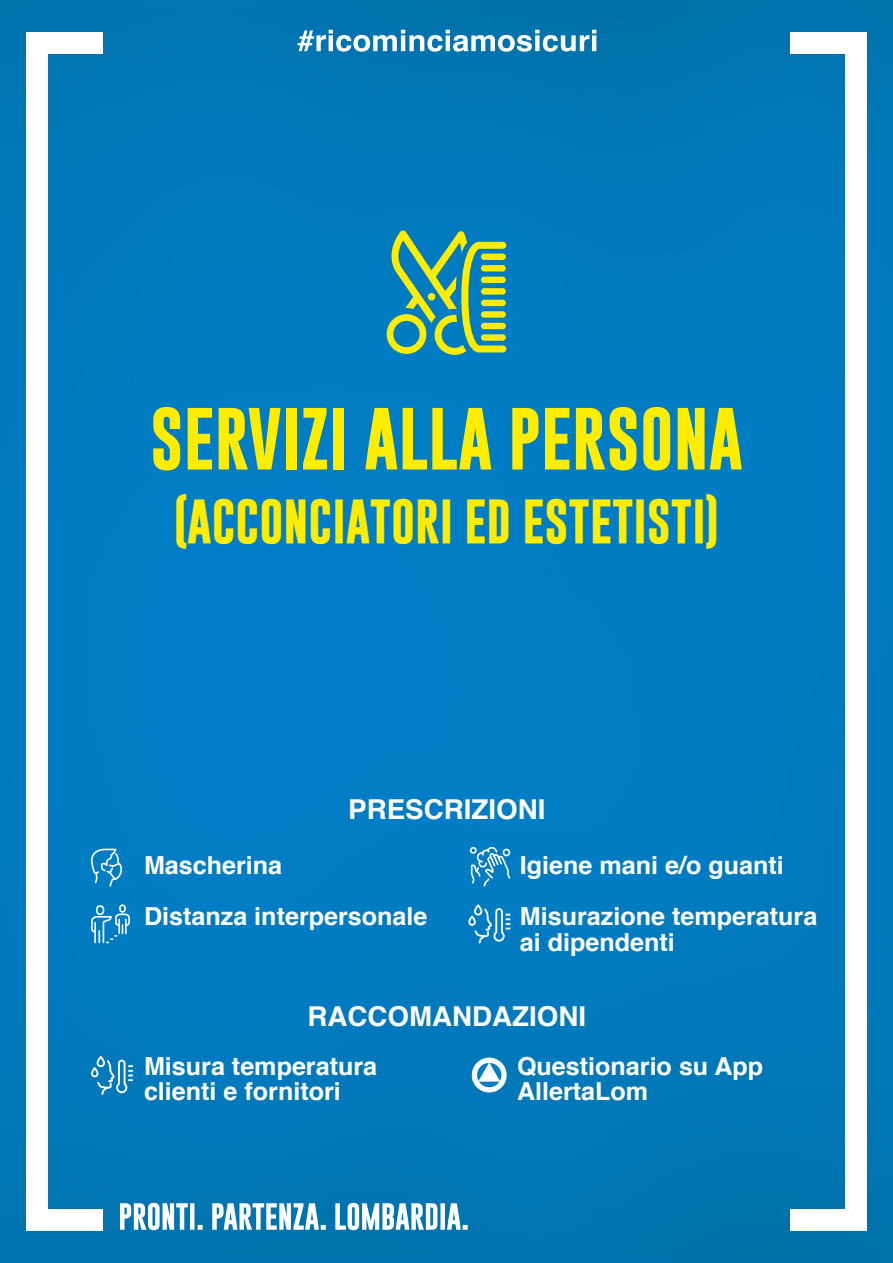
<style>
.page{position:relative;width:893px;height:1263px;background:#fff}
.page>*{position:absolute;margin:0;border:0;box-sizing:border-box;transform-origin:0 0}
.t1{font:700 63px "Gobold";color:#ffed00}
.t2{font:700 45px "Gobold";color:#ffed00}
.t3{font:700 27.45px "Helvetica";color:#fff}
.t4{font:700 24.9px/51.3px "Helvetica";color:#fff}
</style>
<div class="page">
<img style="left:0;top:0;width:893px;height:1263px">
<svg style="left:297px;top:30px;width:299px;height:22px"></svg>
<svg style="left:120px;top:1203px;width:348px;height:27px"></svg>
<div style="left:26px;top:32px;width:21px;height:1187px;background:#fff"></div>
<div style="left:26px;top:1209px;width:76px;height:21px;background:#fff"></div>
<div style="left:26px;top:32px;width:76px;height:21px;background:#fff"></div>
<div style="left:846px;top:32px;width:21px;height:1187px;background:#fff"></div>
<div style="left:791px;top:1209px;width:76px;height:21px;background:#fff"></div>
<div style="left:791px;top:32px;width:76px;height:21px;background:#fff"></div>
<svg style="left:384px;top:230px;width:122px;height:125px;background:#5ba37c"></svg>
<div style="left:428px;top:293px;width:7px;height:7px;background:#ffed00;border-radius:50%"></div>
<svg style="left:90px;top:848px;width:33px;height:40px"></svg>
<div style="left:96px;top:905px;width:8px;height:10px;border:2px solid #fff;border-radius:3px"></div>
<div style="left:119px;top:904px;width:7px;height:9px;border:2px solid #fff;border-radius:3px"></div>
<svg style="left:90px;top:913px;width:41px;height:31px"></svg>
<svg style="left:90px;top:1055px;width:45px;height:41px;background:#3192c7"></svg>
<svg style="left:469px;top:846px;width:43px;height:42px;background:#3697cf"></svg>
<div style="left:472px;top:1058px;width:34px;height:34px;background:#fff;border-radius:50%"></div>
<div style="left:472px;top:1058px;width:35px;height:34px;border:1px solid #fff;border-radius:50%"></div>
<svg style="left:476px;top:1062px;width:26px;height:26px"></svg>
<div style="left:476px;top:1061px;width:27px;height:27px;border:1px solid #fff;border-radius:50%"></div>
<svg style="left:478px;top:1063px;width:22px;height:18px"></svg>
<svg style="left:467px;top:903px;width:45px;height:42px;background:#3093cc"></svg>
<h1 class="t1" style="left:150px;top:398px;width:595px">SERVIZI ALLA PERSONA</h1>
<h2 class="t2" style="left:174px;top:492px;width:546px">(ACCONCIATORI ED ESTETISTI)</h2>
<p class="t3" style="left:348px;top:787px;width:199px">PRESCRIZIONI</p>
<p class="t4" style="left:144px;top:840px;width:285px">Mascherina<br>Distanza interpersonale</p>
<p class="t4" style="left:520px;top:840px;width:299px">Igiene mani e/o guanti<br>Misurazione temperatura</p>
<p class="t4" style="left:520px;top:917px;width:156px">ai dipendenti</p>
<p class="t3" style="left:307px;top:994px;width:280px">RACCOMANDAZIONI</p>
<p class="t4" style="left:144px;top:1053px;width:235px;line-height:25.7px">Misura temperatura clienti e fornitori</p>
<p class="t4" style="left:517px;top:1053px;width:248px;line-height:25.7px">Questionario su App<br>AllertaLom</p>
</div>
